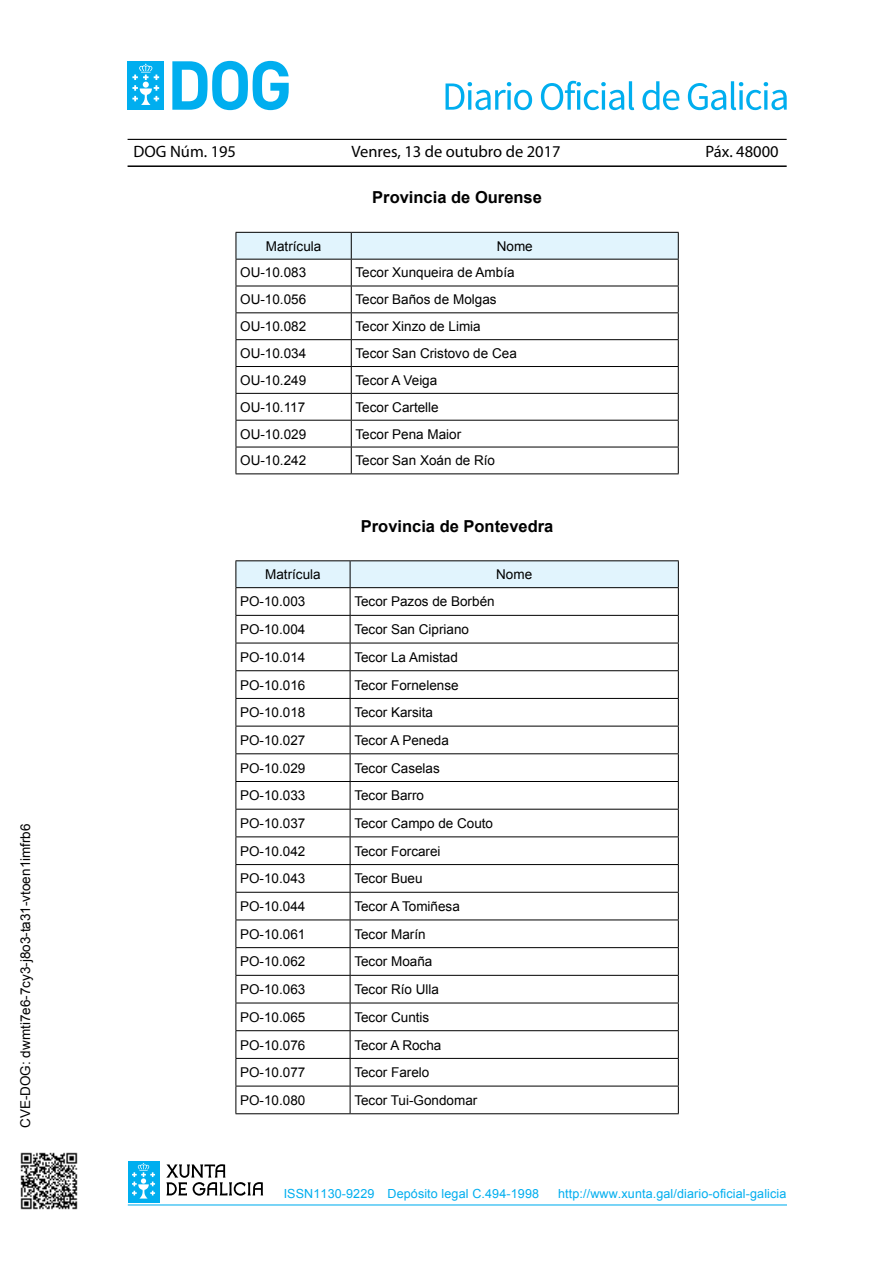
<style>
.page{position:relative;width:893px;height:1263px;background:#fff}
.page>*{position:absolute;margin:0;border:0;box-sizing:border-box;transform-origin:0 0}
.t1{font:16.5px "Myriad Pro";color:#000}
.t2{font:700 16.5px "Arial";color:#000}
.t3{font:13.5px "Arial";color:#000}
.t4{font:12.6px "Arial";letter-spacing:.01em;color:#00aeef}
</style>
<div class="page">
<hr style="left:128px;top:139px;width:659px;height:1px;background:#000">
<hr style="left:128px;top:165px;width:659px;height:2px;background:#000">
<div style="left:128px;top:61px;width:36px;height:49px;background:#00aeef"></div>
<svg style="left:132px;top:64px;width:27px;height:41px"></svg>
<svg style="left:172px;top:61px;width:117px;height:49px"></svg>
<hr style="left:128px;top:1204px;width:659px;height:1px;background:#00aeef">
<div style="left:128px;top:1161px;width:31px;height:42px;background:#00aeef"></div>
<svg style="left:132px;top:1163px;width:23px;height:35px"></svg>
<svg style="left:166px;top:1164px;width:97px;height:32px"></svg>
<svg style="left:446px;top:82px;width:86px;height:28px"></svg>
<svg style="left:541px;top:81px;width:93px;height:29px"></svg>
<svg style="left:642px;top:81px;width:37px;height:29px"></svg>
<svg style="left:688px;top:81px;width:99px;height:29px"></svg>
<svg style="left:236px;top:232px;width:443px;height:241px"></svg>
<hr style="left:236px;top:473px;width:115px;height:1px;background:#000">
<hr style="left:351px;top:473px;width:328px;height:1px;background:#000">
<hr style="left:236px;top:560px;width:114px;height:1px;background:#000">
<hr style="left:350px;top:560px;width:329px;height:1px;background:#000">
<svg style="left:236px;top:561px;width:443px;height:552px"></svg>
<hr style="left:236px;top:1113px;width:114px;height:1px;background:#000">
<hr style="left:350px;top:1113px;width:329px;height:1px;background:#000">
<img style="left:20px;top:1152px;width:58px;height:58px">
<p class="t3" style="left:20px;top:1128px;width:306px;rotate:-90deg">CVE-DOG: dwmti7e6-7cy3-j8o3-ta31-vtoen1imfrb6</p>
<p class="t1" style="left:134px;top:141px;width:104px">DOG Núm. 195</p>
<p class="t1" style="left:351px;top:141px;width:211px">Venres, 13 de outubro de 2017</p>
<p class="t1" style="left:705px;top:141px;width:75px">Páx. 48000</p>
<p class="t2" style="left:372px;top:187px;width:171px">Provincia de Ourense</p>
<p class="t3" style="left:266px;top:237px;width:57px">Matrícula</p>
<p class="t3" style="left:497px;top:237px;width:38px">Nome</p>
<p class="t3" style="left:240px;top:264px;width:68px">OU-10.083</p>
<p class="t3" style="left:355px;top:264px;width:161px">Tecor Xunqueira de Ambía</p>
<p class="t3" style="left:240px;top:291px;width:68px">OU-10.056</p>
<p class="t3" style="left:355px;top:291px;width:143px">Tecor Baños de Molgas</p>
<p class="t3" style="left:240px;top:318px;width:68px">OU-10.082</p>
<p class="t3" style="left:355px;top:318px;width:127px">Tecor Xinzo de Limia</p>
<p class="t3" style="left:240px;top:344px;width:68px">OU-10.034</p>
<p class="t3" style="left:355px;top:344px;width:163px">Tecor San Cristovo de Cea</p>
<p class="t3" style="left:240px;top:371px;width:68px">OU-10.249</p>
<p class="t3" style="left:355px;top:371px;width:83px">Tecor A Veiga</p>
<p class="t3" style="left:240px;top:398px;width:67px">OU-10.117</p>
<p class="t3" style="left:355px;top:398px;width:85px">Tecor Cartelle</p>
<p class="t3" style="left:240px;top:425px;width:68px">OU-10.029</p>
<p class="t3" style="left:355px;top:425px;width:107px">Tecor Pena Maior</p>
<p class="t3" style="left:240px;top:452px;width:68px">OU-10.242</p>
<p class="t3" style="left:355px;top:452px;width:141px">Tecor San Xoán de Río</p>
<p class="t2" style="left:361px;top:515px;width:194px">Provincia de Pontevedra</p>
<p class="t3" style="left:265px;top:566px;width:57px">Matrícula</p>
<p class="t3" style="left:496px;top:566px;width:38px">Nome</p>
<p class="t3" style="left:240px;top:593px;width:67px">PO-10.003</p>
<p class="t3" style="left:354px;top:593px;width:142px">Tecor Pazos de Borbén</p>
<p class="t3" style="left:240px;top:620px;width:67px">PO-10.004</p>
<p class="t3" style="left:354px;top:620px;width:116px">Tecor San Cipriano</p>
<p class="t3" style="left:240px;top:648px;width:67px">PO-10.014</p>
<p class="t3" style="left:354px;top:648px;width:105px">Tecor La Amistad</p>
<p class="t3" style="left:240px;top:676px;width:67px">PO-10.016</p>
<p class="t3" style="left:354px;top:676px;width:106px">Tecor Fornelense</p>
<p class="t3" style="left:240px;top:704px;width:67px">PO-10.018</p>
<p class="t3" style="left:354px;top:704px;width:80px">Tecor Karsita</p>
<p class="t3" style="left:240px;top:731px;width:67px">PO-10.027</p>
<p class="t3" style="left:354px;top:731px;width:96px">Tecor A Peneda</p>
<p class="t3" style="left:240px;top:759px;width:67px">PO-10.029</p>
<p class="t3" style="left:354px;top:759px;width:87px">Tecor Caselas</p>
<p class="t3" style="left:240px;top:787px;width:67px">PO-10.033</p>
<p class="t3" style="left:354px;top:787px;width:71px">Tecor Barro</p>
<p class="t3" style="left:240px;top:814px;width:67px">PO-10.037</p>
<p class="t3" style="left:354px;top:814px;width:140px">Tecor Campo de Couto</p>
<p class="t3" style="left:240px;top:842px;width:67px">PO-10.042</p>
<p class="t3" style="left:354px;top:842px;width:88px">Tecor Forcarei</p>
<p class="t3" style="left:240px;top:870px;width:67px">PO-10.043</p>
<p class="t3" style="left:354px;top:870px;width:70px">Tecor Bueu</p>
<p class="t3" style="left:240px;top:897px;width:67px">PO-10.044</p>
<p class="t3" style="left:354px;top:897px;width:107px">Tecor A Tomiñesa</p>
<p class="t3" style="left:240px;top:925px;width:67px">PO-10.061</p>
<p class="t3" style="left:354px;top:925px;width:73px">Tecor Marín</p>
<p class="t3" style="left:240px;top:953px;width:67px">PO-10.062</p>
<p class="t3" style="left:354px;top:953px;width:80px">Tecor Moaña</p>
<p class="t3" style="left:240px;top:980px;width:67px">PO-10.063</p>
<p class="t3" style="left:354px;top:980px;width:86px">Tecor Río Ulla</p>
<p class="t3" style="left:240px;top:1008px;width:67px">PO-10.065</p>
<p class="t3" style="left:354px;top:1008px;width:77px">Tecor Cuntis</p>
<p class="t3" style="left:240px;top:1036px;width:67px">PO-10.076</p>
<p class="t3" style="left:354px;top:1036px;width:89px">Tecor A Rocha</p>
<p class="t3" style="left:240px;top:1063px;width:67px">PO-10.077</p>
<p class="t3" style="left:354px;top:1063px;width:77px">Tecor Farelo</p>
<p class="t3" style="left:240px;top:1091px;width:67px">PO-10.080</p>
<p class="t3" style="left:354px;top:1091px;width:125px">Tecor Tui-Gondomar</p>
<p class="t4" style="left:284px;top:1185px;width:257px">ISSN1130-9229 Depósito legal C.494-1998</p>
<p class="t4" style="left:558px;top:1185px;width:230px">http://www.xunta.gal/diario-oficial-galicia</p>
</div>
